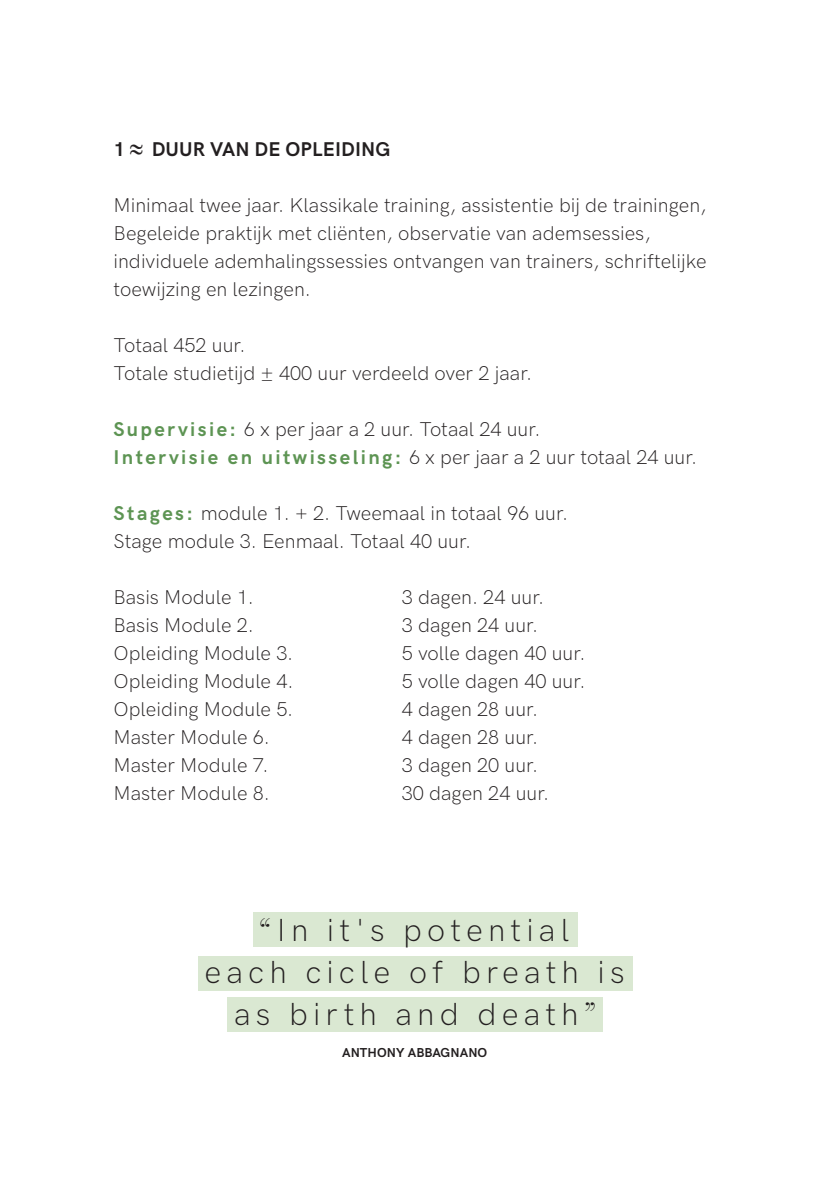
<style>
.page{position:relative;width:840px;height:1191px;background:#fff}
.page>*{position:absolute;margin:0;border:0;box-sizing:border-box;transform-origin:0 0}
._02_Kop{font:300 32px "HK Grotesk";letter-spacing:.16em;color:#231f20}
.Brood_Garamond{font:300 20px/28px "HK Grotesk";color:#231f20}
.Brood_Garamond-2{font:20px "HK Grotesk Bold Legacy";letter-spacing:.005em;color:#231f20}
.Brood_Garamond-3{font:13px "HK Grotesk Bold Legacy";letter-spacing:.005em;color:#231f20}
.s1{font-family:"Isabel";font-weight:700;font-size:33.6px}
.s2{font-weight:700;color:#5d9453}
.s3{font-family:"Isabel"}
</style>
<div class="page">
<div style="left:198px;top:956px;width:434px;height:34px;background:#dae8d2"></div>
<div style="left:253px;top:912px;width:324px;height:34px;background:#dae8d2"></div>
<div style="left:227px;top:997px;width:375px;height:34px;background:#dae8d2"></div>
<p class="Brood_Garamond-2" style="left:113px;top:134px;width:278px">1 <span class="s1">≈</span> DUUR VAN DE OPLEIDING</p>
<p class="Brood_Garamond" style="left:113px;top:190px;width:594px">Minimaal twee jaar. Klassikale training, assistentie bij de trainingen,<br>Begeleide praktijk met cliënten, observatie van ademsessies,</p>
<p class="Brood_Garamond" style="left:113px;top:246px;width:594px">individuele ademhalingssessies ontvangen van trainers, schriftelijke toewijzing en lezingen.</p>
<p class="Brood_Garamond" style="left:113px;top:330px;width:133px">Totaal 452 uur.</p>
<p class="Brood_Garamond" style="left:113px;top:358px;width:420px">Totale studietijd ± 400 uur verdeeld over 2 jaar.</p>
<p class="Brood_Garamond" style="left:113px;top:414px;width:428px"><span class="s2">Supervisie:</span> 6 x per jaar a 2 uur. Totaal 24 uur.</p>
<p class="Brood_Garamond" style="left:113px;top:442px;width:585px"><span class="s2">Intervisie en uitwisseling:</span> 6 x per jaar a 2 uur totaal 24 uur.</p>
<p class="Brood_Garamond" style="left:113px;top:498px;width:456px"><span class="s2">Stages:</span> module 1. + 2. Tweemaal in totaal 96 uur.</p>
<p class="Brood_Garamond" style="left:113px;top:526px;width:359px">Stage module 3. Eenmaal. Totaal 40 uur.</p>
<p class="Brood_Garamond" style="left:113px;top:582px;width:142px">Basis Module 1.</p>
<p class="Brood_Garamond" style="left:401px;top:582px;width:144px">3 dagen. 24 uur.</p>
<p class="Brood_Garamond" style="left:113px;top:610px;width:142px">Basis Module 2.</p>
<p class="Brood_Garamond" style="left:401px;top:610px;width:138px">3 dagen 24 uur.</p>
<p class="Brood_Garamond" style="left:113px;top:638px;width:181px">Opleiding Module 3.</p>
<p class="Brood_Garamond" style="left:401px;top:638px;width:185px">5 volle dagen 40 uur.</p>
<p class="Brood_Garamond" style="left:113px;top:666px;width:181px">Opleiding Module 4.</p>
<p class="Brood_Garamond" style="left:401px;top:666px;width:185px">5 volle dagen 40 uur.</p>
<p class="Brood_Garamond" style="left:113px;top:694px;width:181px">Opleiding Module 5.</p>
<p class="Brood_Garamond" style="left:401px;top:694px;width:138px">4 dagen 28 uur.</p>
<p class="Brood_Garamond" style="left:113px;top:722px;width:158px">Master Module 6.</p>
<p class="Brood_Garamond" style="left:401px;top:722px;width:138px">4 dagen 28 uur.</p>
<p class="Brood_Garamond" style="left:113px;top:750px;width:156px">Master Module 7.</p>
<p class="Brood_Garamond" style="left:401px;top:750px;width:138px">3 dagen 20 uur.</p>
<p class="Brood_Garamond" style="left:113px;top:778px;width:158px">Master Module 8.</p>
<p class="Brood_Garamond" style="left:401px;top:778px;width:149px">30 dagen 24 uur.</p>
<p class="_02_Kop" style="left:260px;top:905px;width:310px"><span class="s3">“</span>In it's potential</p>
<p class="_02_Kop" style="left:204px;top:947px;width:421px">each cicle of breath is</p>
<p class="_02_Kop" style="left:234px;top:989px;width:362px">as birth and death<span class="s3">”</span></p>
<p class="Brood_Garamond-3" style="left:342px;top:1042px;width:147px">ANTHONY ABBAGNANO</p>
</div>
